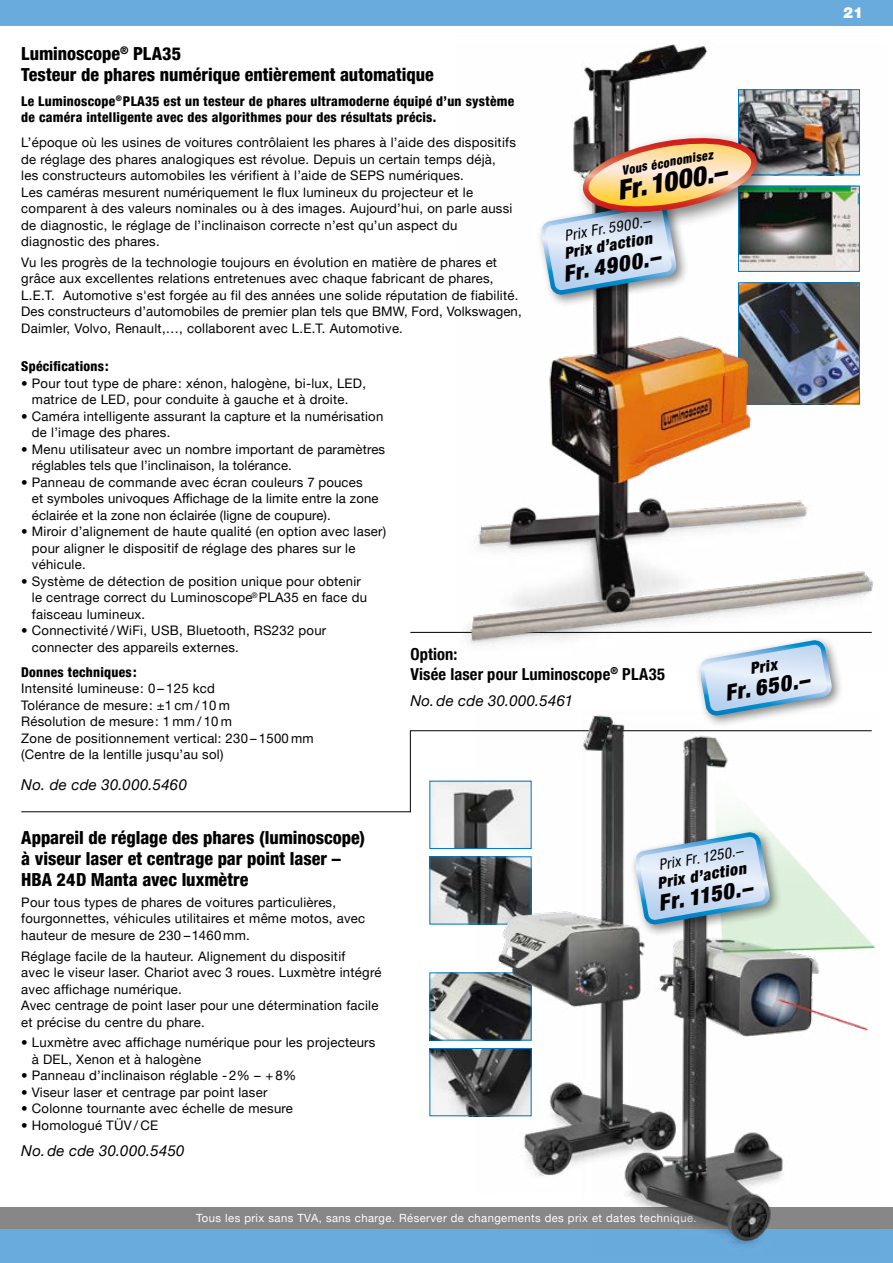
<style>
.page{position:relative;width:893px;height:1263px;background:#fff}
.page>*{position:absolute;margin:0;border:0;box-sizing:border-box;transform-origin:0 0}
.t1{font:italic 900 condensed 27px "Helvetica Neue LT Pro";color:#000}
.t2{font:italic 900 condensed 22.05px "Helvetica Neue LT Pro";color:#000}
.t3{font:800 condensed 18px/21px "Helvetica Neue LT Pro";color:#000}
.t4{font:700 condensed 16.5px/19.5px "Helvetica Neue LT Pro";letter-spacing:.01em;color:#000}
.t5{font:italic 900 condensed 15.75px "Helvetica Neue LT Pro";color:#000}
.t6{font:italic 15px "Helvetica Neue LT Pro";letter-spacing:.02em;color:#000}
.t7{font:italic condensed 15px "Helvetica Neue LT Pro";color:#000}
.t8{font:900 15px "Helvetica Neue LT Pro";color:#fff}
.t9{font:800 condensed 13.5px/16.5px "Helvetica Neue LT Pro";letter-spacing:.02em;color:#000}
.t10{font:13.2px/16.5px "Helvetica Neue LT Pro";letter-spacing:.02em;color:#000}
.t11{font:italic 900 condensed 12.75px "Helvetica Neue LT Pro";color:#000;scale:.92 1}
.t12{font:11.25px "Helvetica Neue LT Pro";letter-spacing:.04em;color:#fff}
</style>
<div class="page">
<div style="left:0;top:1208px;width:893px;height:21px;background:#878787"></div>
<div style="left:0;top:1229px;width:893px;height:34px;background:#6aabdd"></div>
<div style="left:0;top:0;width:893px;height:26px;background:#6aabdd"></div>
<hr style="left:410px;top:730px;width:462px;height:1px;background:#000">
<hr style="left:21px;top:811px;width:390px;height:1px;background:#000">
<hr style="left:410px;top:730px;width:1px;height:82px;background:#000">
<hr style="left:410px;top:632px;width:462px;height:1px;background:#000">
<img style="left:456px;top:44px;width:418px;height:602px">
<div style="left:536px;top:197px;width:153px;height:111px;background:#000;opacity:.5"></div>
<div style="left:694px;top:635px;width:151px;height:93px;background:#000;opacity:.5"></div>
<svg style="left:701px;top:640px;width:131px;height:73px;background:#c4daec"></svg>
<div style="left:576px;top:130px;width:200px;height:102px;background:#000;opacity:.5"></div>
<svg style="left:543px;top:136px;width:214px;height:159px"></svg>
<img style="left:431px;top:974px;width:45px;height:64px">
<img style="left:431px;top:1050px;width:45px;height:64px">
<div style="left:429px;top:1048px;width:102px;height:68px;border:1px solid #007cc3"></div>
<img style="left:431px;top:783px;width:45px;height:64px">
<img style="left:431px;top:858px;width:45px;height:64px">
<div style="left:429px;top:856px;width:102px;height:68px;border:1px solid #007cc3"></div>
<img style="left:476px;top:710px;width:226px;height:466px">
<img style="left:583px;top:713px;width:297px;height:532px">
<div style="left:629px;top:827px;width:153px;height:110px;background:#000;opacity:.5"></div>
<svg style="left:636px;top:832px;width:134px;height:93px;background:#bdd3e4"></svg>
<h3 class="t3" style="left:21px;top:42px;width:414px">Luminoscope<sup>®</sup> PLA35<br>Testeur de phares numérique entièrement automatique</h3>
<p class="t9" style="left:21px;top:92px;width:494px">Le Luminoscope<sup>®</sup> PLA35 est un testeur de phares ultramoderne équipé d’un système de caméra intelligente avec des algorithmes pour des résultats précis.</p>
<p class="t10" style="left:21px;top:134px;width:496px">L’époque où les usines de voitures contrôlaient les phares à l’aide des dispositifs de réglage des phares analogiques est révolue. Depuis un certain temps déjà, les constructeurs automobiles les vérifient à l’aide de SEPS numériques.<br>Les caméras mesurent numériquement le flux lumineux du projecteur et le comparent à des valeurs nominales ou à des images. Aujourd’hui, on parle aussi de diagnostic, le réglage de l’inclinaison correcte n’est qu’un aspect du diagnostic des phares.</p>
<p class="t10" style="left:21px;top:254px;width:502px">Vu les progrès de la technologie toujours en évolution en matière de phares et grâce aux excellentes relations entretenues avec chaque fabricant de phares, L.E.T. Automotive s'est forgée au fil des années une solide réputation de fiabilité.<br>Des constructeurs d’automobiles de premier plan tels que BMW, Ford, Volkswagen, Daimler, Volvo, Renault,…, collaborent avec L.E.T. Automotive.</p>
<p class="t11" style="left:621px;top:163px;width:101px;rotate:-10deg">Vous économisez</p>
<h1 class="t1" style="left:615px;top:174px;width:112px;rotate:-10deg">Fr. 1000.–</h1>
<p class="t7" style="left:563px;top:227px;width:88px;rotate:-10deg">Prix Fr. 5900.–</p>
<p class="t5" style="left:563px;top:244px;width:90px;rotate:-10deg">Prix d’action</p>
<h2 class="t2" style="left:561px;top:261px;width:100px;rotate:-10deg">Fr. 4900.–</h2>
<p class="t9" style="left:21px;top:358px;width:89px">Spécifications:</p>
<p class="t10" style="left:21px;top:375px;width:346px;text-align:center">• Pour tout type de phare: xénon, halogène, bi-lux, LED, matrice de LED, pour conduite à gauche et à droite.</p>
<p class="t10" style="left:32px;top:408px;width:353px;text-indent:-11px">• Caméra intelligente assurant la capture et la numérisation de l’image des phares.</p>
<p class="t10" style="left:32px;top:441px;width:355px;text-indent:-11px">• Menu utilisateur avec un nombre important de paramètres réglables tels que l’inclinaison, la tolérance.</p>
<p class="t10" style="left:32px;top:474px;width:348px;text-indent:-11px">• Panneau de commande avec écran couleurs 7 pouces<br>et symboles univoques Affichage de la limite entre la zone éclairée et la zone non éclairée (ligne de coupure).</p>
<p class="t10" style="left:32px;top:523px;width:356px;text-indent:-11px">• Miroir d’alignement de haute qualité (en option avec laser) pour aligner le dispositif de réglage des phares sur le véhicule.</p>
<p class="t10" style="left:32px;top:573px;width:337px;text-indent:-11px">• Système de détection de position unique pour obtenir le centrage correct du Luminoscope<sup>®</sup> PLA35 en face du faisceau lumineux.</p>
<p class="t10" style="left:32px;top:622px;width:296px;text-indent:-11px">• Connectivité / WiFi, USB, Bluetooth, RS232 pour connecter des appareils externes.</p>
<p class="t9" style="left:21px;top:664px;width:117px">Donnes techniques:</p>
<p class="t10" style="left:21px;top:680px;width:294px">Intensité lumineuse: 0 – 125 kcd<br>Tolérance de mesure: ±1 cm / 10 m<br>Résolution de mesure: 1 mm / 10 m<br>Zone de positionnement vertical: 230 – 1500 mm (Centre de la lentille jusqu’au sol)</p>
<p class="t6" style="left:21px;top:775px;width:167px">No. de cde 30.000.5460</p>
<h3 class="t3" style="left:21px;top:827px;width:345px">Appareil de réglage des phares (luminoscope) à viseur laser et centrage par point laser –<br>HBA 24D Manta avec luxmètre</h3>
<p class="t10" style="left:21px;top:894px;width:345px">Pour tous types de phares de voitures particulières, fourgonnettes, véhicules utilitaires et même motos, avec hauteur de mesure de 230 –1460 mm.</p>
<p class="t10" style="left:21px;top:947px;width:362px">Réglage facile de la hauteur. Alignement du dispositif<br>avec le viseur laser. Chariot avec 3 roues. Luxmètre intégré avec affichage numérique.<br>Avec centrage de point laser pour une détermination facile et précise du centre du phare.</p>
<p class="t10" style="left:32px;top:1034px;width:345px;text-indent:-11px">• Luxmètre avec affichage numérique pour les projecteurs à DEL, Xenon et à halogène</p>
<p class="t10" style="left:21px;top:1067px;width:276px">• Panneau d’inclinaison réglable - 2% – + 8%</p>
<p class="t10" style="left:21px;top:1084px;width:248px">• Viseur laser et centrage par point laser</p>
<p class="t10" style="left:21px;top:1100px;width:273px">• Colonne tournante avec échelle de mesure</p>
<p class="t10" style="left:21px;top:1117px;width:138px">• Homologué TÜV / CE</p>
<p class="t6" style="left:21px;top:1142px;width:165px">No.de cde 30.000.5450</p>
<p class="t4" style="left:410px;top:645px;width:256px">Option:<br>Visée laser pour Luminoscope<sup>®</sup> PLA35</p>
<p class="t6" style="left:410px;top:692px;width:164px">No.de cde 30.000.5461</p>
<p class="t5" style="left:748px;top:659px;width:29px;rotate:-10deg">Prix</p>
<h2 class="t2" style="left:723px;top:681px;width:87px;rotate:-10deg">Fr. 650.–</h2>
<p class="t7" style="left:657px;top:856px;width:87px;rotate:-10deg">Prix Fr. 1250.–</p>
<p class="t5" style="left:656px;top:874px;width:91px;rotate:-10deg">Prix d’action</p>
<h2 class="t2" style="left:656px;top:890px;width:96px;rotate:-10deg">Fr. 1150.–</h2>
<p class="t12" style="left:196px;top:1211px;width:502px">Tous les prix sans TVA, sans charge. Réserver de changements des prix et dates technique.</p>
<p class="t8" style="left:843px;top:4px;width:22px">21</p>
</div>
